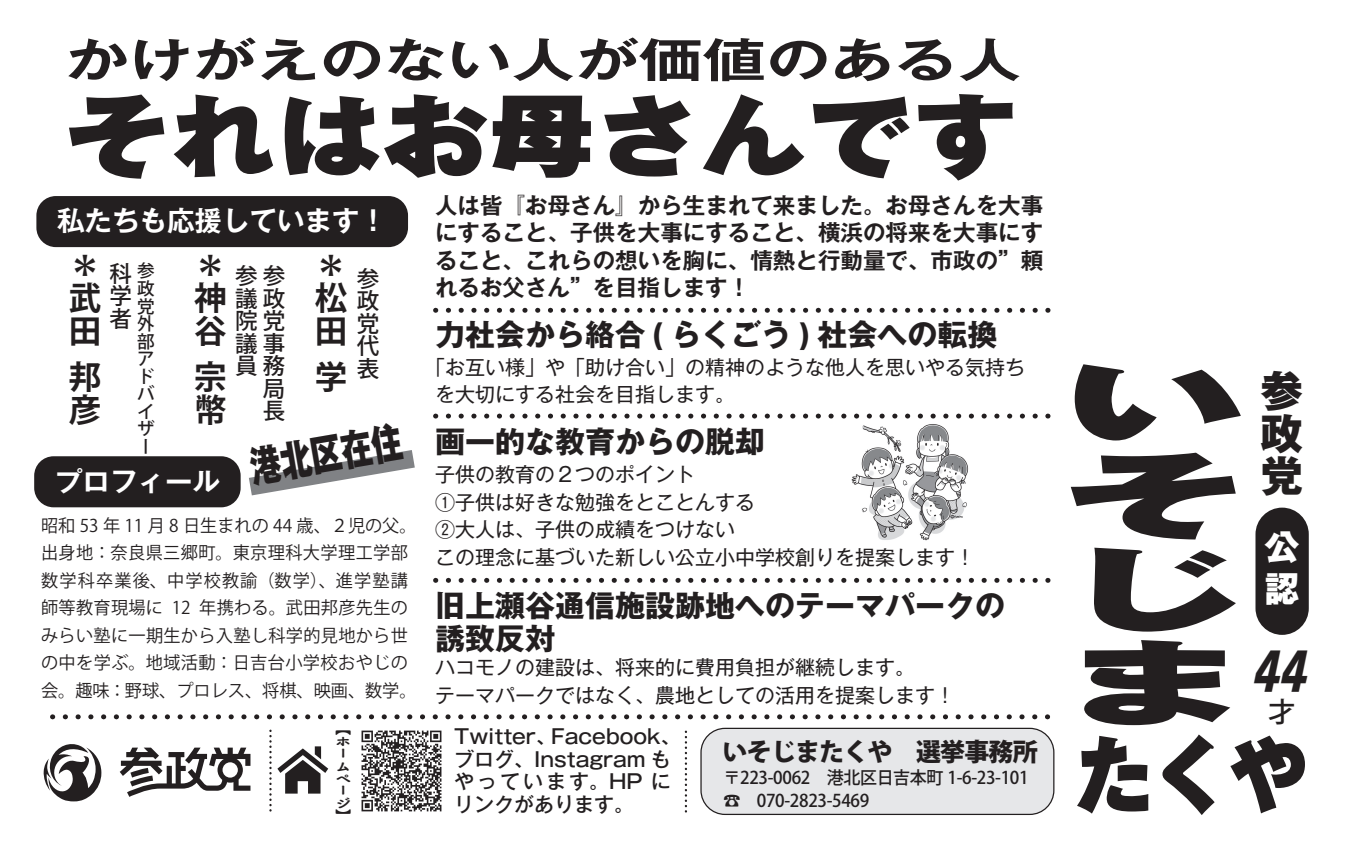
<style>
.page{position:relative;width:1347px;height:851px;background:#fff}
.page>*{position:absolute;margin:0;border:0;box-sizing:border-box;transform-origin:0 0}
.t1{font:900 92.75px/93.8px "Gothic MB101 Pro";color:#231f20;text-align:justify;scale:1.96 1}
.t2{font:900 90px "Gothic MB101 Pro";letter-spacing:.01em;color:#231f20;scale:1.17 1}
.t3{font:900 83.75px "Gothic MB101 Pro";color:#231f20;scale:.94 1}
.t4{font:52px "HG Suji 002";color:#231f20;scale:.69 1}
.t5{font:700 46.75px "Gothic MB101 Pro De";color:#231f20;scale:1.36 1}
.t6{font:800 42.5px/42.5px "Gothic MB101 Pro";color:#231f20;text-align:justify}
.t7{font:800 42px "Gothic MB101 Pro";color:#231f20;scale:.73 1}
.t8{font:800 35px/42px "Gothic MB101 Pro";color:#fff}
.t9{font:700 32.5px/32.2px "Koz Go Pr 6 N";color:#231f20}
.t10{font:700 30px/32.5px "Gothic MB101 Pro";color:#231f20}
.t11{font:700 27.5px "Gothic MB101 Pro De";color:#fff}
.t12{font:500 27.5px "Koz Go Pr 6 N";color:#231f20}
.t13{font:800 25px "Koz Go Pr 6 N";letter-spacing:-.035em;color:#231f20}
.t14{font:700 22.5px/27.5px "Gothic MB101 Pro De";color:#231f20;text-align:justify}
.t15{font:500 22.5px/22.5px "Koz Go Pr 6 N";color:#231f20;text-align:justify}
.t16{font:20px/27.5px "Gothic MB101 Pro";color:#231f20}
.t17{font:500 20px/22.5px "Gothic MB101 Pro";color:#231f20}
.t18{font:17.5px/27.5px "Koz Go Pr 6 N";letter-spacing:.02em;color:#231f20}
.t19{font:500 17.5px/17.5px "Koz Go Pr 6 N";letter-spacing:-.02em;color:#231f20;text-align:justify}
.t20{font:12.75px/12.2px "Tsuku B Rd Gothic Std E";color:#231f20;scale:1.27 1}
</style>
<div class="page">
<div style="left:701px;top:728px;width:352px;height:86px;background:#e6e7e9;border-radius:24px"></div>
<div style="left:700px;top:727px;width:354px;height:87px;border:1px solid #231f20;border-radius:24px"></div>
<div style="left:36px;top:196px;width:372px;height:51px;background:#231f20;border-radius:19px"></div>
<div style="left:34px;top:456px;width:207px;height:51px;background:#231f20;border-radius:19px"></div>
<div style="left:1255px;top:507px;width:53px;height:127px;background:#231f20;border-radius:27px"></div>
<svg style="left:249px;top:450px;width:166px;height:45px"></svg>
<svg style="left:435px;top:577px;width:616px;height:5px"></svg>
<svg style="left:435px;top:413px;width:616px;height:5px"></svg>
<svg style="left:52px;top:714px;width:998px;height:5px"></svg>
<svg style="left:435px;top:308px;width:616px;height:5px"></svg>
<svg style="left:685px;top:731px;width:2px;height:82px"></svg>
<img style="left:361px;top:730px;width:81px;height:82px">
<img style="left:851px;top:424px;width:118px;height:117px">
<svg style="left:120px;top:747px;width:130px;height:49px"></svg>
<svg style="left:43px;top:744px;width:58px;height:57px"></svg>
<svg style="left:269px;top:730px;width:59px;height:82px"></svg>
<h3 class="t5" style="left:65px;top:21px;width:705px">かけがえのない人が価値のある人</h3>
<h2 class="t2" style="left:65px;top:60px;width:816px">それはお母さんです</h2>
<h3 class="t11" style="left:57px;top:197px;width:331px">私たちも応援しています！</h3>
<h3 class="t9" style="left:69px;top:250px;width:33px">＊武田</h3>
<h3 class="t9" style="left:69px;top:361px;width:33px">邦彦</h3>
<p class="t14" style="left:435px;top:189px;width:609px">人は皆『お母さん』から生まれて来ました。お母さんを大事にすること、子供を大事にすること、横浜の将来を大事にすること、これらの想いを胸に、情熱と行動量で、市政の”頼れるお父さん”を目指します！</p>
<h3 class="t10" style="left:435px;top:315px;width:564px">力社会から絡合 ( らくごう ) 社会への転換</h3>
<p class="t15" style="left:110px;top:263px;width:23px">科学者</p>
<p class="t19" style="left:137px;top:263px;width:19px">参政党外部アドバイザー</p>
<h3 class="t9" style="left:194px;top:250px;width:33px">＊神谷</h3>
<h3 class="t9" style="left:315px;top:250px;width:34px">＊松田</h3>
<h3 class="t9" style="left:315px;top:362px;width:32px">学</h3>
<p class="t15" style="left:235px;top:265px;width:51px;text-align:right">参参議政院党議事員務局<br>長</p>
<p class="t15" style="left:357px;top:268px;width:24px">参政党代表</p>
<p class="t16" style="left:435px;top:350px;width:591px;text-indent:-10px">「お互い様」や「助け合い」の精神のような他人を思いやる気持ちを大切にする社会を目指します。</p>
<h3 class="t9" style="left:194px;top:361px;width:33px">宗幣</h3>
<h3 class="t7" style="left:244px;top:432px;width:212px;rotate:-10deg">港北区在住</h3>
<h3 class="t10" style="left:435px;top:421px;width:331px">画一的な教育からの脱却</h3>
<p class="t16" style="left:435px;top:458px;width:541px">子供の教育の２つのポイント<br>①子供は好きな勉強をとことんする<br>②大人は、子供の成績をつけない<br>この理念に基づいた新しい公立小中学校創りを提案します！</p>
<h3 class="t10" style="left:435px;top:586px;width:571px">旧上瀬谷通信施設跡地へのテーマパークの誘致反対</h3>
<p class="t16" style="left:435px;top:650px;width:521px">ハコモノの建設は、将来的に費用負担が継続します。<br>テーマパークではなく、農地としての活用を提案します！</p>
<h3 class="t11" style="left:55px;top:459px;width:167px">プロフィール</h3>
<p class="t18" style="left:41px;top:511px;width:377px">昭和 53 年 11 月 8 日生まれの 44 歳、２児の父。出身地：奈良県三郷町。東京理科大学理工学部数学科卒業後、中学校教諭（数学）、進学塾講師等教育現場に 12 年携わる。武田邦彦先生のみらい塾に一期生から入塾し科学的見地から世の中を学ぶ。地域活動：日吉台小学校おやじの会。趣味：野球、プロレス、将棋、映画、数学。</p>
<p class="t20" style="left:335px;top:721px;width:14px">【ホームページ】</p>
<p class="t17" style="left:454px;top:723px;width:228px">Twitter、Facebook、ブログ、Instagram もやっています。HP にリンクがあります。</p>
<p class="t13" style="left:722px;top:737px;width:317px">いそじまたくや　選挙事務所</p>
<p class="t19" style="left:723px;top:766px;width:307px;line-height:22.5px">〒223-0062　港北区日吉本町 1-6-23-101 ☎ 070-2823-5469</p>
<h1 class="t1" style="left:1063px;top:344px;width:92px">いそじま</h1>
<h3 class="t3" style="left:1075px;top:704px;width:248px">たくや</h3>
<h3 class="t6" style="left:1260px;top:364px;width:43px">参政党</h3>
<h3 class="t8" style="left:1264px;top:521px;width:36px">公認</h3>
<h3 class="t4" style="left:1253px;top:647px;width:79px">44</h3>
<h3 class="t12" style="left:1268px;top:696px;width:29px">才</h3>
</div>
